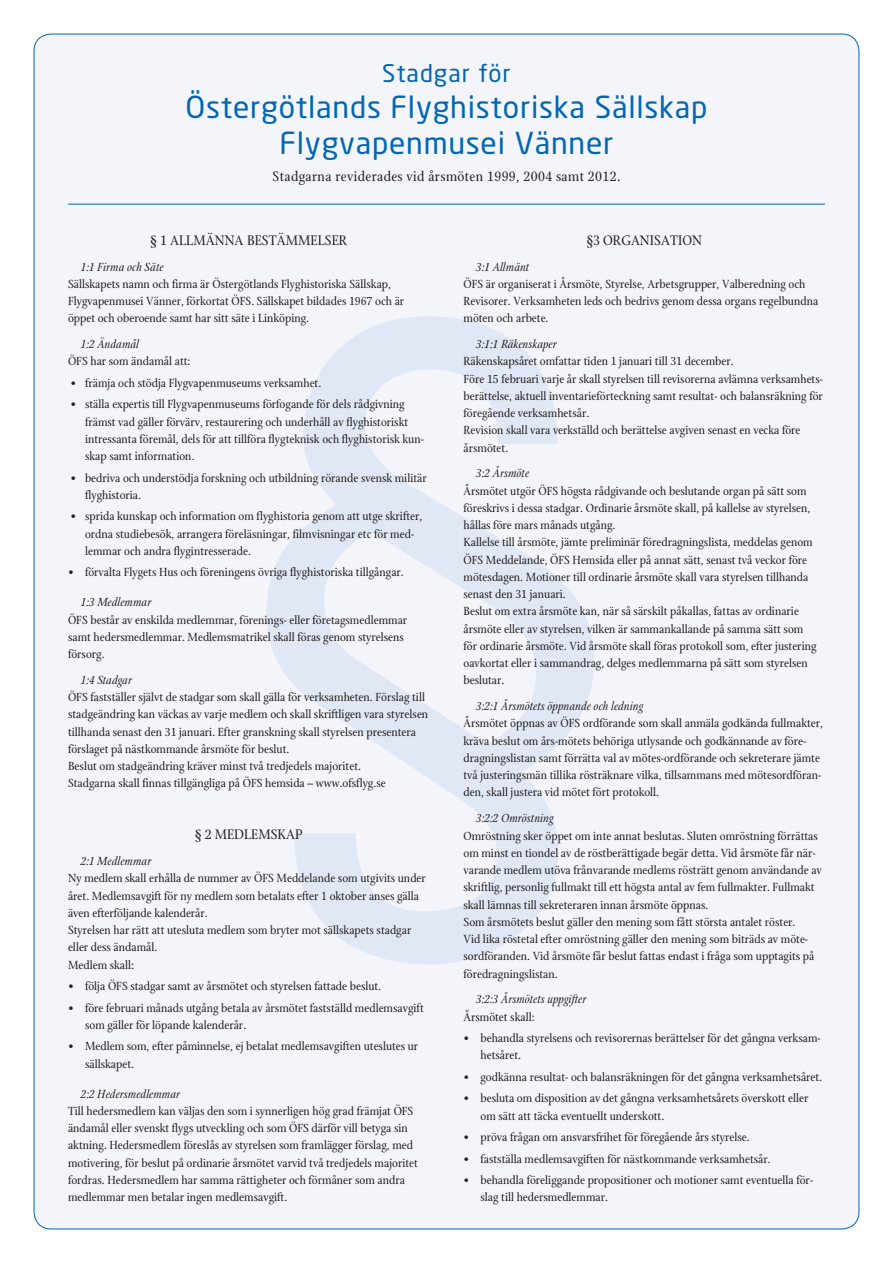
<style>
.page{position:relative;width:893px;height:1263px;background:#fff}
.page>*{position:absolute;margin:0;border:0;box-sizing:border-box;transform-origin:0 0}
.t1{font:30px/36px "Neo Sans Std";letter-spacing:.025em;color:#0166b3;text-align:center}
.t2{font:24px "Neo Sans Std";letter-spacing:.04em;color:#0166b3}
.t3{font:15px "Stone Print";letter-spacing:.025em;color:#231f20}
.t4{font:15px "Stone Print";color:#231f20}
.t5{font:12.75px/17.2px "Stone Print";color:#231f20}
.t6{font:italic 12.75px "Stone Print";color:#231f20}
</style>
<div class="page">
<div style="left:34px;top:34px;width:825px;height:1195px;background:#f3f5fa;border-radius:17px"></div>
<svg style="left:266px;top:316px;width:328px;height:648px"></svg>
<hr style="left:68px;top:204px;width:757px;height:1px;background:#0166b3">
<h2 class="t2" style="left:382px;top:59px;width:130px">Stadgar för</h2>
<h1 class="t1" style="left:186px;top:89px;width:523px">Östergötlands Flyghistoriska Sällskap<br>Flygvapenmusei Vänner</h1>
<p class="t3" style="left:272px;top:168px;width:350px">Stadgarna reviderades vid årsmöten 1999, 2004 samt 2012.</p>
<p class="t4" style="left:150px;top:232px;width:198px">§ 1 ALLMÄNNA BESTÄMMELSER</p>
<p class="t6" style="left:81px;top:259px;width:84px">1:1 Firma och Säte</p>
<p class="t5" style="left:68px;top:275px;width:338px">Sällskapets namn och firma är Östergötlands Flyghistoriska Sällskap,<br>Flygvapenmusei Vänner, förkortat ÖFS. Sällskapet bildades 1967 och är öppet och oberoende samt har sitt säte i Linköping.</p>
<p class="t6" style="left:81px;top:337px;width:60px">1:2 Ändamål</p>
<p class="t5" style="left:68px;top:353px;width:124px">ÖFS har som ändamål att:</p>
<p class="t5" style="left:71px;top:374px;width:252px">• främja och stödja Flygvapenmuseums verksamhet.</p>
<p class="t5" style="left:85px;top:396px;width:340px;text-indent:-14px">• ställa expertis till Flygvapenmuseums förfogande för dels rådgivning främst vad gäller förvärv, restaurering och underhåll av flyghistoriskt intressanta föremål, dels för att tillföra flygteknisk och flyghistorisk kun&shy;skap samt information.</p>
<p class="t5" style="left:85px;top:469px;width:343px;text-indent:-14px">• bedriva och understödja forskning och utbildning rörande svensk militär flyghistoria.</p>
<p class="t5" style="left:85px;top:508px;width:339px;text-indent:-14px">• sprida kunskap och information om flyghistoria genom att utge skrifter, ordna studiebesök, arrangera föreläsningar, filmvisningar etc för med&shy;lemmar och andra flygintresserade.</p>
<p class="t5" style="left:68px;top:564px;width:337px">• förvalta Flygets Hus och föreningens övriga flyghistoriska tillgångar.</p>
<p class="t6" style="left:81px;top:595px;width:72px">1:3 Medlemmar</p>
<p class="t5" style="left:68px;top:611px;width:341px">ÖFS består av enskilda medlemmar, förenings- eller företagsmedlemmar samt hedersmedlemmar. Medlemsmatrikel skall föras genom styrelsens försorg.</p>
<p class="t6" style="left:81px;top:672px;width:53px">1:4 Stadgar</p>
<p class="t5" style="left:68px;top:689px;width:362px">ÖFS fastställer självt de stadgar som skall gälla för verksamheten. Förslag till stadgeändring kan väckas av varje medlem och skall skriftligen vara styrelsen tillhanda senast den 31 januari. Efter granskning skall styrelsen presentera förslaget på nästkommande årsmöte för beslut.<br>Beslut om stadgeändring kräver minst två tredjedels majoritet.<br>Stadgarna skall finnas tillgängliga på ÖFS hemsida – www.ofsflyg.se</p>
<p class="t4" style="left:195px;top:826px;width:109px">§ 2 MEDLEMSKAP</p>
<p class="t6" style="left:81px;top:853px;width:72px">2:1 Medlemmar</p>
<p class="t5" style="left:68px;top:870px;width:359px">Ny medlem skall erhålla de nummer av ÖFS Meddelande som utgivits under året. Medlemsavgift för ny medlem som betalats efter 1 oktober anses gälla även efterföljande kalenderår.<br>Styrelsen har rätt att utesluta medlem som bryter mot sällskapets stadgar eller dess ändamål.<br>Medlem skall:</p>
<p class="t5" style="left:68px;top:977px;width:315px">• följa ÖFS stadgar samt av årsmötet och styrelsen fattade beslut.</p>
<p class="t5" style="left:85px;top:999px;width:340px;text-indent:-17px">• före februari månads utgång betala av årsmötet fastställd medlemsavgift som gäller för löpande kalenderår.</p>
<p class="t5" style="left:85px;top:1038px;width:335px;text-indent:-17px">• Medlem som, efter påminnelse, ej betalat medlemsavgiften uteslutes ur sällskapet.</p>
<p class="t6" style="left:81px;top:1086px;width:101px">2:2 Hedersmedlemmar</p>
<p class="t5" style="left:68px;top:1102px;width:351px">Till hedersmedlem kan väljas den som i synnerligen hög grad främjat ÖFS ändamål eller svenskt flygs utveckling och som ÖFS därför vill betyga sin aktning. Hedersmedlem föreslås av styrelsen som framlägger förslag, med motivering, för beslut på ordinarie årsmötet varvid två tredjedels majoritet fordras. Hedersmedlem har samma rättigheter och förmåner som andra medlemmar men betalar ingen medlemsavgift.</p>
<p class="t4" style="left:586px;top:232px;width:117px">§3 ORGANISATION</p>
<p class="t6" style="left:476px;top:259px;width:55px">3:1 Allmänt</p>
<p class="t5" style="left:463px;top:275px;width:356px">ÖFS är organiserat i Årsmöte, Styrelse, Arbetsgrupper, Valberedning och<br>Revisorer. Verksamheten leds och bedrivs genom dessa organs regelbundna möten och arbete.</p>
<p class="t6" style="left:476px;top:337px;width:82px">3:1:1 Räkenskaper</p>
<p class="t5" style="left:463px;top:353px;width:361px">Räkenskapsåret omfattar tiden 1 januari till 31 december.<br>Före 15 februari varje år skall styrelsen till revisorerna avlämna verksamhets&shy;berättelse, aktuell inventarieförteckning samt resultat- och balansräkning för föregående verksamhetsår.<br>Revision skall vara verkställd och berättelse avgiven senast en vecka före årsmötet.</p>
<p class="t6" style="left:476px;top:466px;width:54px">3:2 Årsmöte</p>
<p class="t5" style="left:463px;top:482px;width:355px">Årsmötet utgör ÖFS högsta rådgivande och beslutande organ på sätt som föreskrivs i dessa stadgar. Ordinarie årsmöte skall, på kallelse av styrelsen, hållas före mars månads utgång.<br>Kallelse till årsmöte, jämte preliminär föredragningslista, meddelas genom ÖFS Meddelande, ÖFS Hemsida eller på annat sätt, senast två veckor före mötesdagen. Motioner till ordinarie årsmöte skall vara styrelsen tillhanda senast den 31 januari.<br>Beslut om extra årsmöte kan, när så särskilt påkallas, fattas av ordinarie årsmöte eller av styrelsen, vilken är sammankallande på samma sätt som för ordinarie årsmöte. Vid årsmöte skall föras protokoll som, efter justering oavkortat eller i sammandrag, delges medlemmarna på sätt som styrelsen beslutar.</p>
<p class="t6" style="left:476px;top:699px;width:169px">3:2:1 Årsmötets öppnande och ledning</p>
<p class="t5" style="left:463px;top:715px;width:361px">Årsmötet öppnas av ÖFS ordförande som skall anmäla godkända fullmakter, kräva beslut om års-mötets behöriga utlysande och godkännande av före&shy;dragningslistan samt förrätta val av mötes-ordförande och sekreterare jämte två justeringsmän tillika rösträknare vilka, tillsammans med mötesordföran&shy;den, skall justera vid mötet fört protokoll.</p>
<p class="t6" style="left:476px;top:811px;width:79px">3:2:2 Omröstning</p>
<p class="t5" style="left:463px;top:827px;width:360px">Omröstning sker öppet om inte annat beslutas. Sluten omröstning förrättas om minst en tiondel av de röstberättigade begär detta. Vid årsmöte får när&shy;varande medlem utöva frånvarande medlems rösträtt genom användande av skriftlig, personlig fullmakt till ett högsta antal av fem fullmakter. Fullmakt skall lämnas till sekreteraren innan årsmöte öppnas.<br>Som årsmötets beslut gäller den mening som fått största antalet röster.<br>Vid lika röstetal efter omröstning gäller den mening som biträds av möte&shy;sordföranden. Vid årsmöte får beslut fattas endast i fråga som upptagits på föredragningslistan.</p>
<p class="t6" style="left:476px;top:992px;width:112px">3:2:3 Årsmötets uppgifter</p>
<p class="t5" style="left:463px;top:1008px;width:73px">Årsmötet skall:</p>
<p class="t5" style="left:480px;top:1029px;width:342px;text-indent:-17px">• behandla styrelsens och revisorernas berättelser för det gångna verksam&shy;hetsåret.</p>
<p class="t5" style="left:463px;top:1068px;width:360px">• godkänna resultat- och balansräkningen för det gångna verksamhetsåret.</p>
<p class="t5" style="left:480px;top:1090px;width:329px;text-indent:-17px">• besluta om disposition av det gångna verksamhetsårets överskott eller om sätt att täcka eventuellt underskott.</p>
<p class="t5" style="left:463px;top:1128px;width:288px">• pröva frågan om ansvarsfrihet för föregående års styrelse.</p>
<p class="t5" style="left:463px;top:1150px;width:309px">• fastställa medlemsavgiften för nästkommande verksamhetsår.</p>
<p class="t5" style="left:480px;top:1171px;width:334px;text-indent:-17px">• behandla föreliggande propositioner och motioner samt eventuella för&shy;slag till hedersmedlemmar.</p>
</div>
